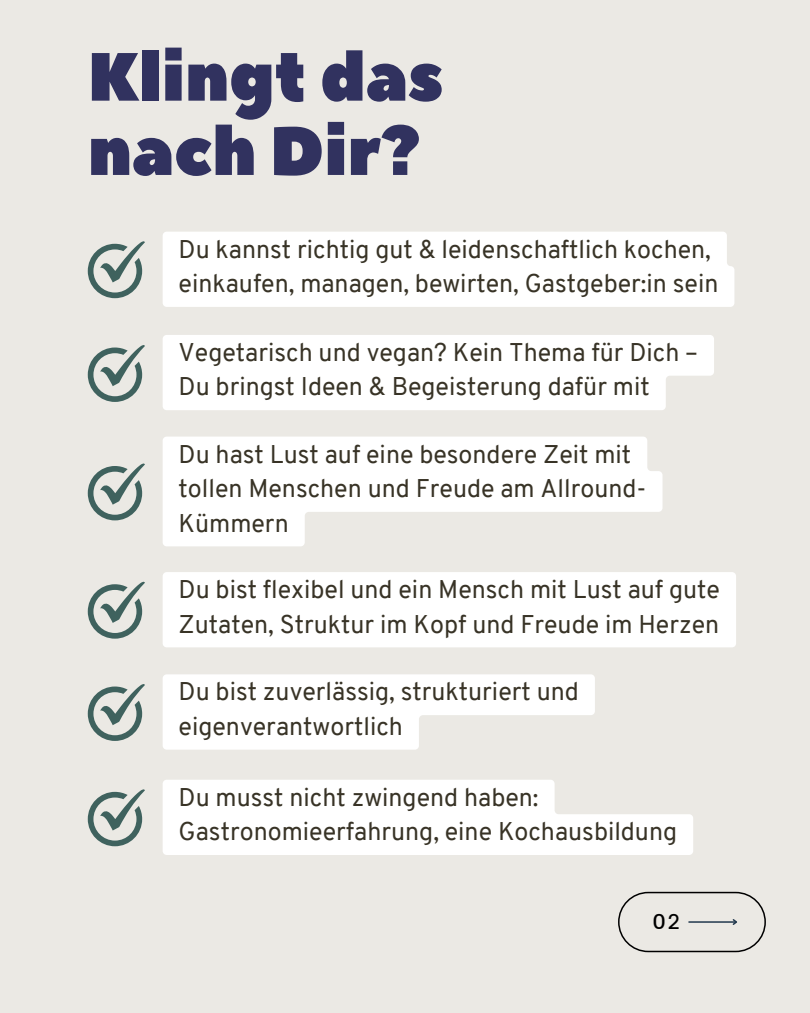
<style>
.page{position:relative;width:810px;height:1013px;background:#fff}
.page>*{position:absolute;margin:0;border:0;box-sizing:border-box;transform-origin:0 0}
.t1{font:68px/74.2px "Peace Sans";color:#31325f}
.t2{font:25px/34.5px "Overpass";color:#383326}
.t3{font:500 21px "Be Vietnam";color:#000}
</style>
<div class="page">
<div style="left:0;top:0;width:810px;height:1012px;background:#ebe9e4"></div>
<svg style="left:88px;top:345px;width:57px;height:57px"></svg>
<svg style="left:88px;top:463px;width:57px;height:57px"></svg>
<svg style="left:88px;top:581px;width:57px;height:57px"></svg>
<svg style="left:163px;top:436px;width:500px;height:110px;fill:#fff"></svg>
<svg style="left:163px;top:780px;width:530px;height:75px;background:#fcfcfb"></svg>
<div style="left:163px;top:572px;width:573px;height:75px;background:#fff;border-radius:4px"></div>
<svg style="left:88px;top:241px;width:57px;height:57px"></svg>
<div style="left:163px;top:232px;width:571px;height:75px;background:#fff"></div>
<svg style="left:163px;top:674px;width:432px;height:75px"></svg>
<svg style="left:88px;top:684px;width:57px;height:56px"></svg>
<div style="left:163px;top:335px;width:551px;height:75px;background:#fff"></div>
<svg style="left:88px;top:789px;width:57px;height:57px"></svg>
<svg style="left:618px;top:891px;width:148px;height:61px"></svg>
<h1 class="t1" style="left:88px;top:42px;width:357px">Klingt das nach Dir?</h1>
<p class="t2" style="left:179px;top:234px;width:541px">Du kannst richtig gut &amp; leidenschaftlich kochen, einkaufen, managen, bewirten, Gastgeber:in sein</p>
<p class="t2" style="left:179px;top:337px;width:521px">Vegetarisch und vegan? Kein Thema für Dich –<br>Du bringst Ideen &amp; Begeisterung dafür mit</p>
<p class="t2" style="left:179px;top:439px;width:469px">Du hast Lust auf eine besondere Zeit mit tollen Menschen und Freude am Allround-<br>Kümmern</p>
<p class="t2" style="left:179px;top:574px;width:543px">Du bist flexibel und ein Mensch mit Lust auf gute<br>Zutaten, Struktur im Kopf und Freude im Herzen</p>
<p class="t2" style="left:179px;top:677px;width:402px">Du bist zuverlässig, strukturiert und eigenverantwortlich</p>
<p class="t2" style="left:179px;top:782px;width:500px">Du musst nicht zwingend haben:<br>Gastronomieerfahrung, eine Kochausbildung</p>
<p class="t3" style="left:653px;top:903px;width:29px">02</p>
</div>
